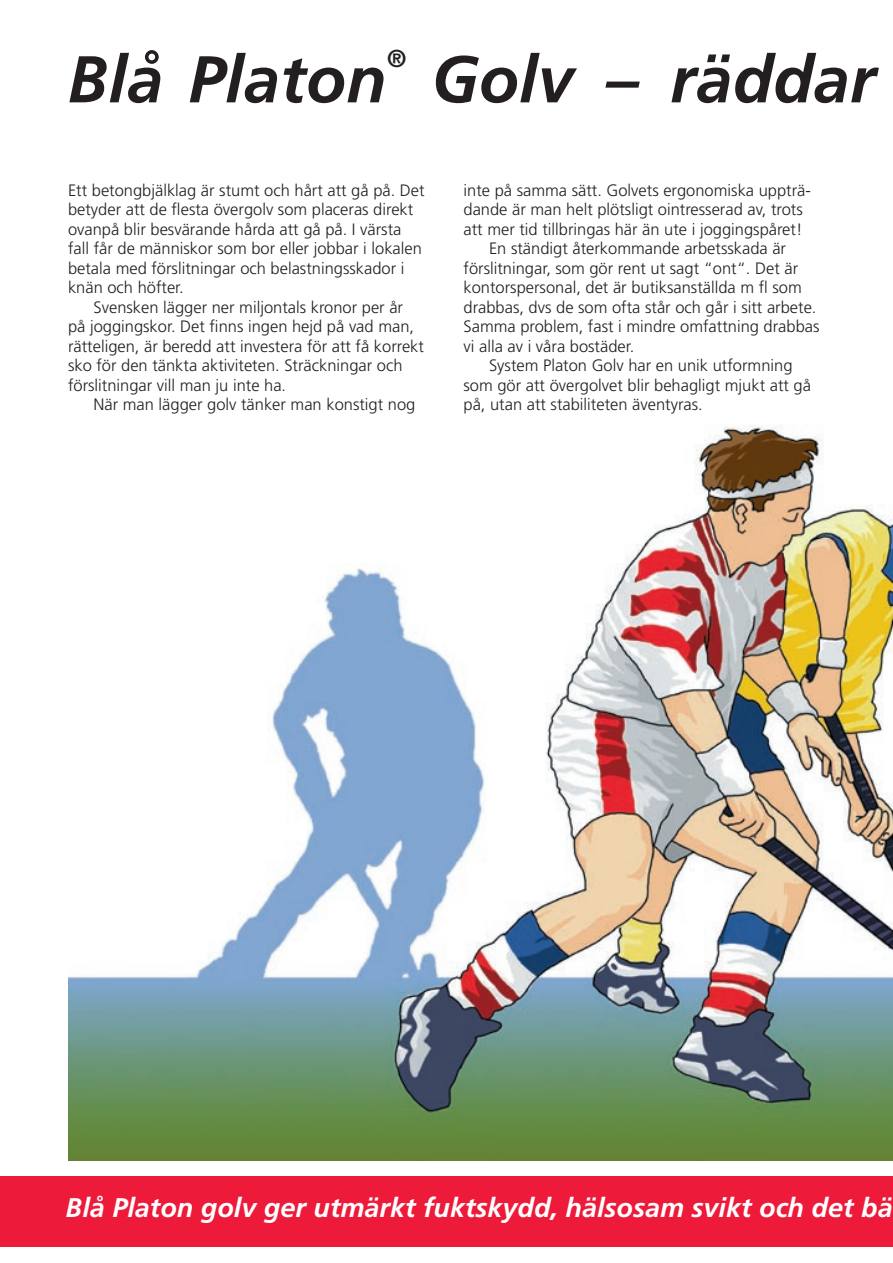
<style>
.page{position:relative;width:893px;height:1263px;background:#fff}
.page>*{position:absolute;margin:0;border:0;box-sizing:border-box;transform-origin:0 0}
.t1{font:italic 700 66px "Frutiger";color:#231f20}
.t2{font:italic 700 27px "Frutiger";color:#fff}
.t3{font:italic 700 24.45px "Frutiger";color:#231f20}
.t4{font:300 16.5px/19.5px "Frutiger";color:#231f20}
</style>
<div class="page">
<div style="left:0;top:1176px;width:893px;height:71px;background:#ed1a3a"></div>
<img style="left:68px;top:425px;width:825px;height:736px">
<h1 class="t1" style="left:68px;top:41px;width:320px">Blå Platon</h1>
<h3 class="t3" style="left:386px;top:45px;width:21px">®</h3>
<h1 class="t1" style="left:431px;top:41px;width:446px">Golv – räddar</h1>
<p class="t4" style="left:68px;top:180px;width:358px">Ett betongbjälklag är stumt och hårt att gå på. Det betyder att de flesta övergolv som placeras direkt ovanpå blir besvärande hårda att gå på. I värsta fall får de människor som bor eller jobbar i lokalen betala med förslitningar och belastningsskador i knän och höfter.</p>
<p class="t4" style="left:68px;top:297px;width:357px;text-indent:26px">Svensken lägger ner miljontals kronor per år på joggingskor. Det finns ingen hejd på vad man, rätteligen, är beredd att investera för att få korrekt sko för den tänkta aktiviteten. Sträckningar och förslitningar vill man ju inte ha.</p>
<p class="t4" style="left:94px;top:395px;width:323px">När man lägger golv tänker man konstigt nog</p>
<p class="t4" style="left:464px;top:180px;width:349px">inte på samma sätt. Golvets ergonomiska uppträ-</p>
<p class="t4" style="left:464px;top:200px;width:341px">dande är man helt plötsligt ointresserad av, trots</p>
<p class="t4" style="left:464px;top:219px;width:340px">att mer tid tillbringas här än ute i joggingspåret!</p>
<p class="t4" style="left:489px;top:239px;width:299px">En ständigt återkommande arbetsskada är</p>
<p class="t4" style="left:464px;top:258px;width:336px">förslitningar, som gör rent ut sagt “ont“. Det är</p>
<p class="t4" style="left:464px;top:278px;width:340px">kontorspersonal, det är butiksanställda m fl som</p>
<p class="t4" style="left:464px;top:297px;width:354px">drabbas, dvs de som ofta står och går i sitt arbete.</p>
<p class="t4" style="left:464px;top:317px;width:358px">Samma problem, fast i mindre omfattning drabbas</p>
<p class="t4" style="left:464px;top:336px;width:172px">vi alla av i våra bostäder.</p>
<p class="t4" style="left:489px;top:356px;width:305px">System Platon Golv har en unik utformning</p>
<p class="t4" style="left:464px;top:375px;width:349px">som gör att övergolvet blir behagligt mjukt att gå</p>
<p class="t4" style="left:464px;top:395px;width:241px">på, utan att stabiliteten äventyras.</p>
<h2 class="t2" style="left:66px;top:1192px;width:828px">Blå Platon golv ger utmärkt fuktskydd, hälsosam svikt och det bä</h2>
</div>
